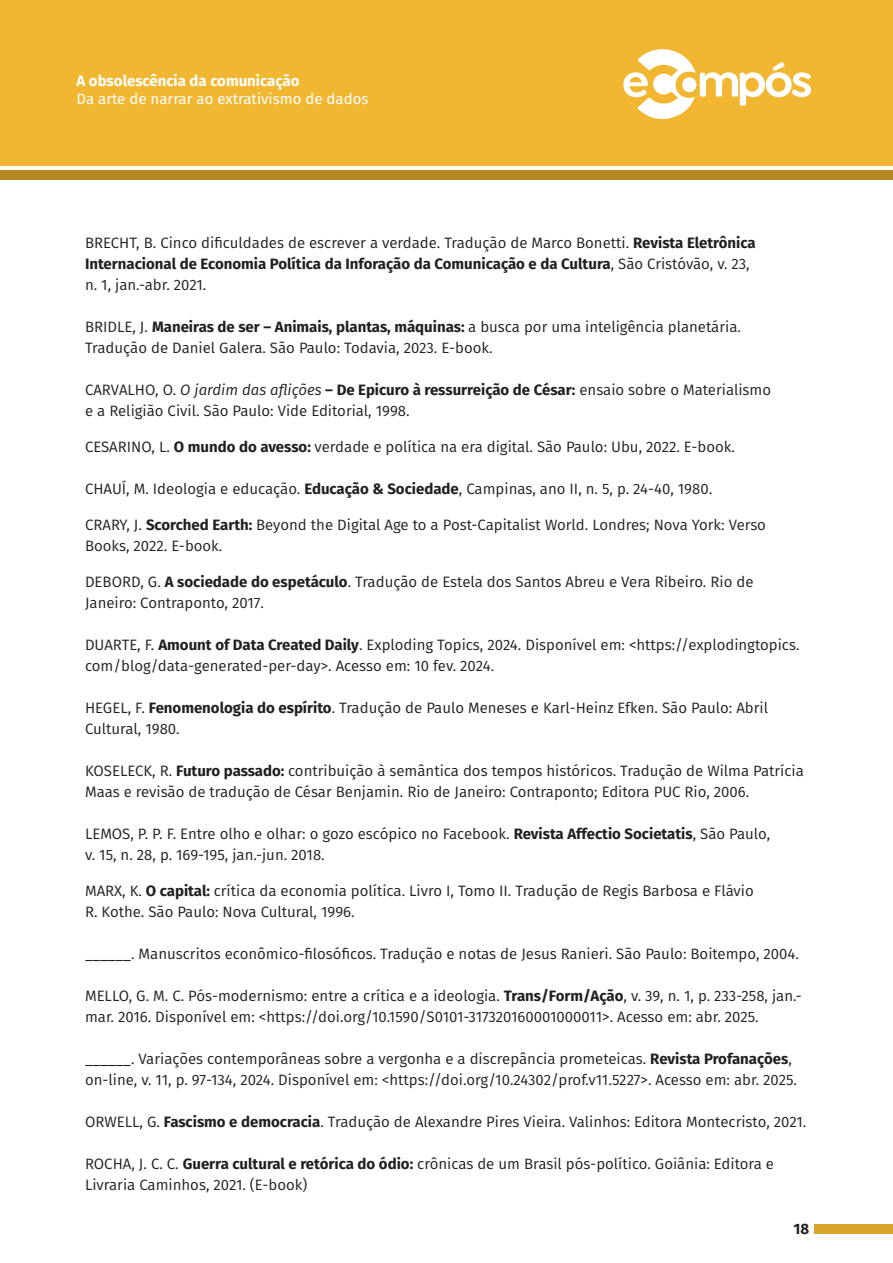
<style>
.page{position:relative;width:893px;height:1263px;background:#fff}
.page>*{position:absolute;margin:0;border:0;box-sizing:border-box;transform-origin:0 0}
.Texto{font:15px/21px "Fira Sans";color:#231f20}
.t1{font:15px "Fira Sans";color:#fff}
.t2{font:700 15px "Fira Sans";color:#fff}
.t3{font:700 15px "Fira Sans";color:#231f20}
.s1{font-weight:700}
.s2{font-style:italic}
</style>
<div class="page">
<div style="left:0;top:0;width:893px;height:166px;background:#f2b732"></div>
<div style="left:0;top:170px;width:893px;height:10px;background:#b48723"></div>
<div style="left:814px;top:1224px;width:79px;height:9px;background:#d9a42c"></div>
<svg style="left:623px;top:49px;width:188px;height:70px"></svg>
<p class="t2" style="left:77px;top:68px;width:224px">A obsolescência da comunicação</p>
<p class="t1" style="left:77px;top:87px;width:293px">Da arte de narrar ao extrativismo de dados</p>
<p class="Texto" style="left:85px;top:232px;width:672px">BRECHT, B. Cinco dificuldades de escrever a verdade. Tradução de Marco Bonetti. <span class="s1">Revista Eletrônica<br>Internacional de Economia Política da Inforação da Comunicação e da Cultura</span>, São Cristóvão, v. 23,</p>
<p class="Texto" style="left:85px;top:274px;width:123px">n. 1, jan.-abr. 2021.</p>
<p class="Texto" style="left:85px;top:316px;width:657px">BRIDLE, J. <span class="s1">Maneiras de ser – Animais, plantas, máquinas:</span> a busca por uma inteligência planetária.</p>
<p class="Texto" style="left:85px;top:337px;width:409px">Tradução de Daniel Galera. São Paulo: Todavia, 2023. E-book.</p>
<p class="Texto" style="left:85px;top:379px;width:688px">CARVALHO, O. <span class="s2">O jardim das aflições</span> <span class="s1">– De Epicuro à ressurreição de César:</span> ensaio sobre o Materialismo</p>
<p class="Texto" style="left:85px;top:400px;width:326px">e a Religião Civil. São Paulo: Vide Editorial, 1998.</p>
<p class="Texto" style="left:85px;top:436px;width:651px">CESARINO, L. <span class="s1">O mundo do avesso:</span> verdade e política na era digital. São Paulo: Ubu, 2022. E-book.</p>
<p class="Texto" style="left:85px;top:478px;width:629px">CHAUÍ, M. Ideologia e educação. <span class="s1">Educação &amp; Sociedade</span>, Campinas, ano II, n. 5, p. 24-40, 1980.</p>
<p class="Texto" style="left:85px;top:514px;width:682px">CRARY, J. <span class="s1">Scorched Earth:</span> Beyond the Digital Age to a Post-Capitalist World. Londres; Nova York: Verso<br>Books, 2022. E-book.</p>
<p class="Texto" style="left:85px;top:571px;width:670px">DEBORD, G. <span class="s1">A sociedade do espetáculo</span>. Tradução de Estela dos Santos Abreu e Vera Ribeiro. Rio de<br>Janeiro: Contraponto, 2017.</p>
<p class="Texto" style="left:85px;top:634px;width:716px">DUARTE, F. <span class="s1">Amount of Data Created Daily</span>. Exploding Topics, 2024. Disponível em: &lt;https://explodingtopics. com/blog/data-generated-per-day&gt;. Acesso em: 10 fev. 2024.</p>
<p class="Texto" style="left:85px;top:697px;width:684px">HEGEL, F. <span class="s1">Fenomenologia do espírito</span>. Tradução de Paulo Meneses e Karl-Heinz Efken. São Paulo: Abril<br>Cultural, 1980.</p>
<p class="Texto" style="left:85px;top:760px;width:720px">KOSELECK, R. <span class="s1">Futuro passado:</span> contribuição à semântica dos tempos históricos. Tradução de Wilma Patrícia<br>Maas e revisão de tradução de César Benjamin. Rio de Janeiro: Contraponto; Editora PUC Rio, 2006.</p>
<p class="Texto" style="left:85px;top:823px;width:687px">LEMOS, P. P. F. Entre olho e olhar: o gozo escópico no Facebook. <span class="s1">Revista Affectio Societatis</span>, São Paulo,</p>
<p class="Texto" style="left:85px;top:844px;width:241px">v. 15, n. 28, p. 169-195, jan.-jun. 2018.</p>
<p class="Texto" style="left:85px;top:880px;width:670px">MARX, K. <span class="s1">O capital:</span> crítica da economia política. Livro I, Tomo II. Tradução de Regis Barbosa e Flávio</p>
<p class="Texto" style="left:85px;top:901px;width:271px">R. Kothe. São Paulo: Nova Cultural, 1996.</p>
<p class="Texto" style="left:85px;top:943px;width:715px">______. Manuscritos econômico-filosóficos. Tradução e notas de Jesus Ranieri. São Paulo: Boitempo, 2004.</p>
<p class="Texto" style="left:85px;top:985px;width:718px">MELLO, G. M. C. Pós-modernismo: entre a crítica e a ideologia. <span class="s1">Trans/Form/Ação</span>, v. 39, n. 1, p. 233-258, jan.- mar. 2016. Disponível em: &lt;https://doi.org/10.1590/S0101-317320160001000011&gt;. Acesso em: abr. 2025.</p>
<p class="Texto" style="left:85px;top:1048px;width:713px">______. Variações contemporâneas sobre a vergonha e a discrepância prometeicas. <span class="s1">Revista Profanações</span>, on-line, v. 11, p. 97-134, 2024. Disponível em: &lt;https://doi.org/10.24302/prof.v11.5227&gt;. Acesso em: abr. 2025.</p>
<p class="Texto" style="left:85px;top:1111px;width:723px">ORWELL, G. <span class="s1">Fascismo e democracia</span>. Tradução de Alexandre Pires Vieira. Valinhos: Editora Montecristo, 2021.</p>
<p class="Texto" style="left:85px;top:1153px;width:690px">ROCHA, J. C. C. <span class="s1">Guerra cultural e retórica do ódio:</span> crônicas de um Brasil pós-político. Goiânia: Editora e<br>Livraria Caminhos, 2021. (E-book)</p>
<p class="t3" style="left:793px;top:1216px;width:17px">18</p>
</div>
